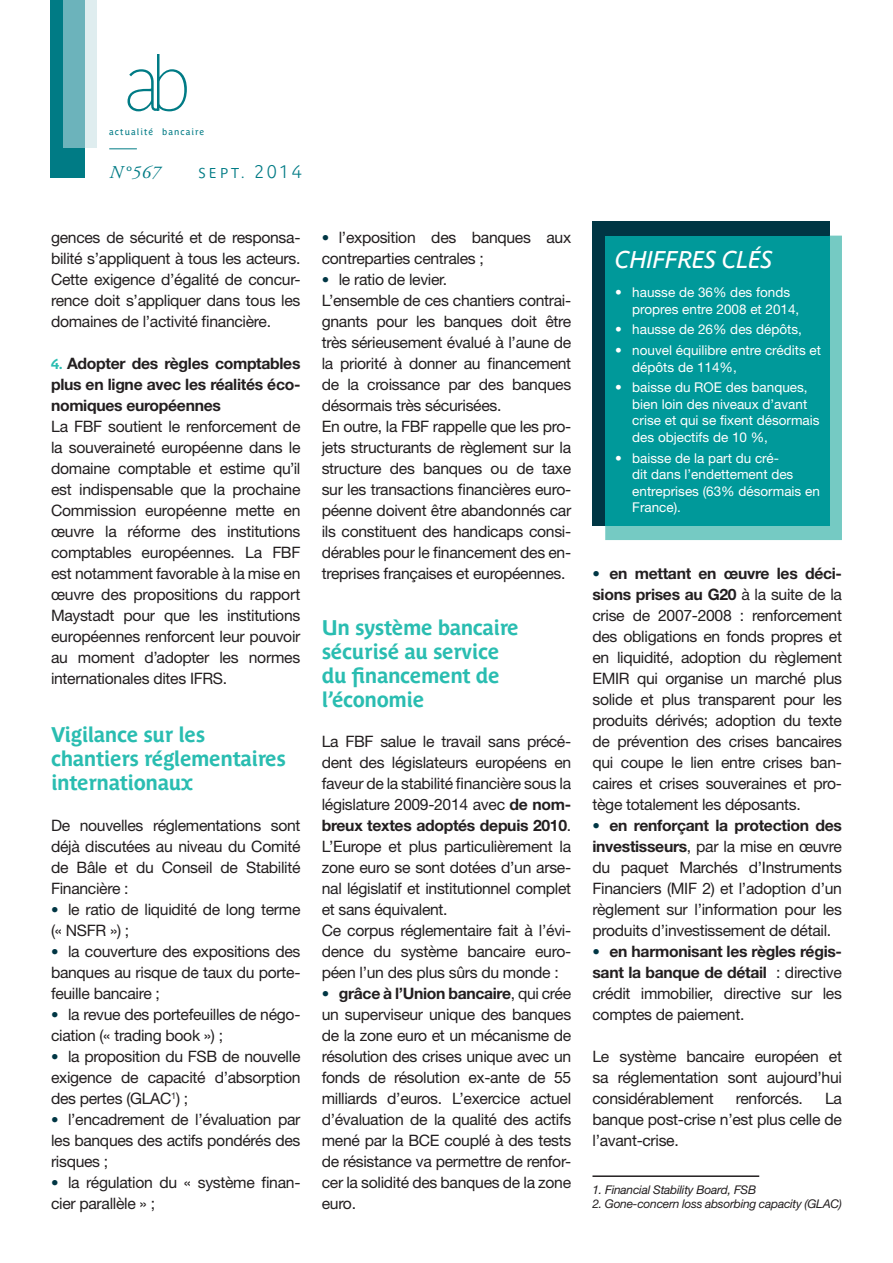
<style>
.page{position:relative;width:893px;height:1263px;background:#fff}
.page>*{position:absolute;margin:0;border:0;box-sizing:border-box;transform-origin:0 0}
.t1{font:italic 24px "Parisine Plus Pro";letter-spacing:-.02em;color:#fff}
.t2{font:700 21px/24px "Parisine Plus Pro";letter-spacing:-.02em;color:#2abdb1}
.t3{font:700 18px "Parisine Plus Pro Clair";letter-spacing:.155em;color:#007b85}
.t4{font:italic 18px "Adobe Garamond Pro";color:#007b85}
.t5{font:15.75px/21px "Helvetica Neue LT Std";letter-spacing:-.02em;color:#231f20;text-align:justify}
.t6{font:700 15.75px/21px "Helvetica Neue LT Std";letter-spacing:-.02em;color:#231f20;text-align:justify}
.t7{font:13.5px/16.5px "Helvetica Neue LT Std";color:#fff}
.t8{font:italic 12px "Helvetica Neue LT Std";letter-spacing:-.02em;color:#231f20}
.t9{font:9px "Parisine Plus Pro";letter-spacing:.12em;color:#007b85}
.s1{font-family:"Parisine Plus Pro";font-size:14.25px;color:#2abdb1}
.s2{font-weight:500;font-size:15px;color:#003644}
.s3{font-weight:700}
</style>
<div class="page">
<svg style="left:128px;top:54px;width:59px;height:57px"></svg>
<svg style="left:109px;top:148px;width:28px;height:1px"></svg>
<div style="left:50px;top:0;width:34px;height:178px;background:#007b85"></div>
<div style="left:84px;top:0;width:13px;height:147px;background:#dfedef"></div>
<div style="left:63px;top:0;width:21px;height:147px;background:#6cb3bb"></div>
<div style="left:592px;top:221px;width:238px;height:304px;background:#003644"></div>
<div style="left:605px;top:236px;width:237px;height:304px;background:#75cac3"></div>
<div style="left:605px;top:236px;width:225px;height:289px;background:#00999a"></div>
<hr style="left:592px;top:1175px;width:167px;height:2px;background:#231f20">
<p class="t9" style="left:109px;top:125px;width:96px">actualité bancaire</p>
<p class="t4" style="left:109px;top:161px;width:53px">N°567</p>
<p class="t3" style="left:198px;top:158px;width:105px">SEPT. 2014</p>
<p class="t5" style="left:51px;top:227px;width:251px">gences de sécurité et de responsa&shy;bilité s’appliquent à tous les acteurs.<br>Cette exigence d’égalité de concur&shy;rence doit s’appliquer dans tous les domaines de l’activité nancière.</p>
<p class="t6" style="left:51px;top:353px;width:251px"><span class="s1">4.</span> Adopter des règles comptables plus en ligne avec les réalités éco&shy;nomiques européennes</p>
<p class="t5" style="left:51px;top:416px;width:251px">La FBF soutient le renforcement de la souveraineté européenne dans le domaine comptable et estime qu’il est indispensable que la prochaine Commission européenne mette en œuvre la réforme des institutions comptables européennes. La FBF est notamment favorable à la mise en œuvre des propositions du rapport Maystadt pour que les institutions européennes renforcent leur pouvoir au moment d’adopter les normes internationales dites IFRS.</p>
<h2 class="t2" style="left:51px;top:720px;width:237px">Vigilance sur les chantiers réglementaires internationaux</h2>
<p class="t5" style="left:51px;top:815px;width:251px">De nouvelles réglementations sont déjà discutées au niveau du Comité de Bâle et du Conseil de Stabilité Financière :</p>
<p class="t5" style="left:51px;top:899px;width:251px"><span class="s2">•</span> le ratio de liquidité de long terme (« NSFR ») ;</p>
<p class="t5" style="left:51px;top:941px;width:251px"><span class="s2">•</span> la couverture des expositions des banques au risque de taux du porte&shy;feuille bancaire ;</p>
<p class="t5" style="left:51px;top:1004px;width:251px"><span class="s2">•</span> la revue des portefeuilles de négo&shy;ciation (« trading book ») ;</p>
<p class="t5" style="left:51px;top:1046px;width:251px"><span class="s2">•</span> la proposition du FSB de nouvelle exigence de capacité d’absorption des pertes (GLAC<sup>1</sup>) ;</p>
<p class="t5" style="left:51px;top:1109px;width:251px"><span class="s2">•</span> l’encadrement de l’évaluation par les banques des actifs pondérés des risques ;</p>
<p class="t5" style="left:51px;top:1172px;width:251px"><span class="s2">•</span> la régulation du « système nan&shy;cier parallèle » ;</p>
<p class="t5" style="left:322px;top:227px;width:251px"><span class="s2">•</span> l’exposition des banques aux contreparties centrales ;</p>
<p class="t5" style="left:322px;top:269px;width:251px;text-align:left"><span class="s2">•</span> le ratio de levier.<br>L’ensemble de ces chantiers contrai&shy;gnants pour les banques doit être très sérieusement évalué à l’aune de la priorité à donner au nancement de la croissance par des banques désormais très sécurisées.<br>En outre, la FBF rappelle que les pro&shy;jets structurants de règlement sur la structure des banques ou de taxe sur les transactions nancières euro&shy;péenne doivent être abandonnés car ils constituent des handicaps consi&shy;dérables pour le nancement des en&shy;treprises françaises et européennes.</p>
<h2 class="t2" style="left:322px;top:614px;width:199px">Un système bancaire sécurisé au service du financement de l’économie</h2>
<p class="t5" style="left:322px;top:731px;width:251px;text-align:left">La FBF salue le travail sans précé&shy;dent des législateurs européens en faveur de la stabilité nancière sous la législature 2009-2014 avec <span class="s3">de nom&shy;breux textes adoptés depuis 2010</span>.<br>L’Europe et plus particulièrement la zone euro se sont dotées d’un arse&shy;nal législatif et institutionnel complet et sans équivalent.<br>Ce corpus réglementaire fait à l’évi&shy;dence du système bancaire euro&shy;péen l’un des plus sûrs du monde :</p>
<p class="t5" style="left:322px;top:983px;width:251px"><span class="s2">•</span> <span class="s3">grâce à l’Union bancaire</span>, qui crée un superviseur unique des banques de la zone euro et un mécanisme de résolution des crises unique avec un fonds de résolution ex-ante de 55 milliards d’euros. L’exercice actuel d’évaluation de la qualité des actifs mené par la BCE couplé à des tests de résistance va permettre de renfor&shy;cer la solidité des banques de la zone euro.</p>
<h1 class="t1" style="left:615px;top:242px;width:159px">CHIFFRES CLÉS</h1>
<p class="t7" style="left:632px;top:284px;width:169px;text-indent:-17px">• hausse de 36% des fonds propres entre 2008 et 2014,</p>
<p class="t7" style="left:615px;top:321px;width:188px">• hausse de 26% des dépôts,</p>
<p class="t7" style="left:632px;top:342px;width:190px;text-indent:-17px">• nouvel équilibre entre crédits et dépôts de 114%,</p>
<p class="t7" style="left:632px;top:379px;width:189px;text-indent:-17px">• baisse du ROE des banques, bien loin des niveaux d’avant crise et qui se xent désormais des objectifs de 10 %,</p>
<p class="t7" style="left:632px;top:449px;width:189px;text-indent:-17px">• baisse de la part du cré-<br>dit dans l’endettement des entreprises (63% désormais en<br>France).</p>
<p class="t5" style="left:592px;top:563px;width:251px"><span class="s2">•</span> <span class="s3">en mettant en œuvre les déci&shy;sions prises au G20</span> à la suite de la crise de 2007-2008 : renforcement des obligations en fonds propres et en liquidité, adoption du règlement EMIR qui organise un marché plus solide et plus transparent pour les produits dérivés; adoption du texte de prévention des crises bancaires qui coupe le lien entre crises ban&shy;caires et crises souveraines et pro&shy;tège totalement les déposants.</p>
<p class="t5" style="left:592px;top:815px;width:251px"><span class="s2">•</span> <span class="s3">en renforçant la protection des investisseurs</span>, par la mise en œuvre du paquet Marchés d’Instruments Financiers (MIF 2) et l’adoption d’un règlement sur l’information pour les produits d’investissement de détail.</p>
<p class="t5" style="left:592px;top:941px;width:251px"><span class="s2">•</span> <span class="s3">en harmonisant les règles régis&shy;sant la banque de détail</span> : directive crédit immobilier, directive sur les comptes de paiement.</p>
<p class="t5" style="left:592px;top:1046px;width:251px">Le système bancaire européen et sa réglementation sont aujourd’hui considérablement</p>
<p class="t5" style="left:736px;top:1088px;width:69px">renforcés.</p>
<p class="t5" style="left:592px;top:1088px;width:251px;text-indent:233px">La banque post-crise n’est plus celle de l’avant-crise.</p>
<p class="t8" style="left:592px;top:1183px;width:165px">1. Financial Stability Board, FSB</p>
<p class="t8" style="left:592px;top:1196px;width:251px">2. Gone-concern loss absorbing capacity (GLAC)</p>
</div>
